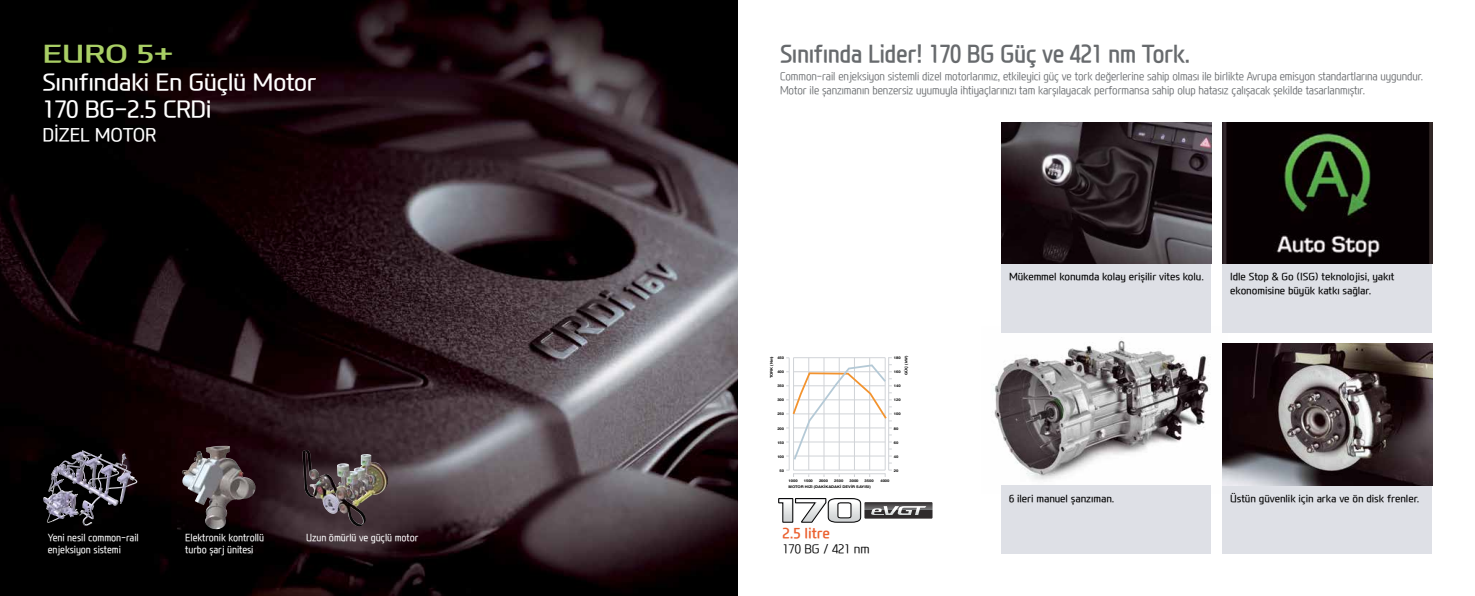
<style>
.page{position:relative;width:1475px;height:596px;background:#fff}
.page>*{position:absolute;margin:0;border:0;box-sizing:border-box;transform-origin:0 0}
.t1{font:700 24px "Modern H";letter-spacing:-.025em;color:#676a6d;scale:.9 1}
.t2{font:700 24px "Modern H";color:#a9cf65;scale:1.4 1}
.t3{font:500 23px/27.6px "Modern H";letter-spacing:-.025em;color:#fff;scale:1.04 1}
.t4{font:500 18px "Modern H";letter-spacing:-.01em;color:#fff}
.t5{font:700 14px "Modern H";letter-spacing:-.01em;color:#eb6130}
.t6{font:300 12px "Modern H";letter-spacing:-.01em;color:#000}
.t7{font:300 11px/14px "Modern H";letter-spacing:-.01em;color:#676a6d;scale:.9 1}
.t8{font:500 10px/14px "Modern H";letter-spacing:-.01em;color:#000}
.t9{font:500 10px/12px "Modern H";letter-spacing:-.01em;color:#fff;scale:.9 1}
.t10{font:700 3.6px/5.8px "Helvetica";color:#000;scale:1.15 1}
</style>
<div class="page">
<svg style="left:778px;top:498px;width:154px;height:24px"></svg>
<img style="left:0;top:0;width:737px;height:595px">
<img style="left:43px;top:450px;width:39px;height:72px">
<img style="left:182px;top:445px;width:45px;height:84px">
<img style="left:302px;top:449px;width:86px;height:77px">
<img style="left:993px;top:326px;width:234px;height:167px">
<div style="left:1222px;top:343px;width:209px;height:210px;background:#dee0e6"></div>
<div style="left:1001px;top:485px;width:209px;height:68px;background:#dee0e6"></div>
<div style="left:1001px;top:122px;width:209px;height:210px;background:#dee0e6"></div>
<div style="left:1222px;top:122px;width:209px;height:210px;background:#dee0e6"></div>
<img style="left:1222px;top:343px;width:209px;height:142px">
<img style="left:1001px;top:122px;width:209px;height:142px">
<img style="left:1222px;top:122px;width:209px;height:142px">
<hr style="left:869px;top:357px;width:1px;height:113px;background:#d0d3d7">
<hr style="left:884px;top:357px;width:1px;height:113px;background:#d0d3d7">
<hr style="left:793px;top:357px;width:1px;height:113px;background:#d0d3d7">
<hr style="left:808px;top:357px;width:1px;height:113px;background:#d0d3d7">
<hr style="left:839px;top:357px;width:1px;height:113px;background:#d0d3d7">
<hr style="left:823px;top:357px;width:1px;height:113px;background:#d0d3d7">
<hr style="left:854px;top:357px;width:1px;height:113px;background:#d0d3d7">
<hr style="left:793px;top:469px;width:92px;height:1px;background:#d0d3d7">
<hr style="left:793px;top:473px;width:92px;height:1px;background:#d0d3d7">
<hr style="left:888px;top:357px;width:1px;height:113px;background:#d0d3d7">
<svg style="left:884px;top:469px;width:7px;height:7px"></svg>
<hr style="left:788px;top:357px;width:1px;height:113px;background:#d0d3d7">
<svg style="left:786px;top:357px;width:105px;height:106px"></svg>
<h1 class="t2" style="left:43px;top:37px;width:95px">EURO 5+</h1>
<h2 class="t3" style="left:43px;top:68px;width:265px">Sınıfındaki En Güçlü Motor<br>170 BG-2.5 CRDi</h2>
<h3 class="t4" style="left:43px;top:122px;width:115px">DİZEL MOTOR</h3>
<p class="t9" style="left:48px;top:531px;width:103px">Yeni nesil common-rail enjeksiyon sistemi</p>
<p class="t9" style="left:185px;top:531px;width:89px">Elektronik kontrollü turbo şarj ünitesi</p>
<p class="t9" style="left:306px;top:531px;width:126px">Uzun ömürlü ve güçlü motor</p>
<h1 class="t1" style="left:780px;top:37px;width:457px">Sınıfında Lider! 170 BG Güç ve 421 nm Tork.</h1>
<p class="t7" style="left:780px;top:69px;width:716px">Common-rail enjeksiyon sistemli dizel motorlarımız, etkileyici güç ve tork değerlerine sahip olması ile birlikte Avrupa emisyon standartlarına uygundur.<br>Motor ile şanzımanın benzersiz uyumuyla ihtiyaçlarınızı tam karşılayacak performansa sahip olup hatasız çalışacak şekilde tasarlanmıştır.</p>
<p class="t10" style="left:768px;top:378px;width:21px;rotate:-90deg">TORK (Nm)</p>
<p class="t10" style="left:777px;top:355px;width:7px">450</p>
<p class="t10" style="left:777px;top:369px;width:7px">400</p>
<p class="t10" style="left:777px;top:383px;width:7px">350</p>
<p class="t10" style="left:777px;top:397px;width:7px">300</p>
<p class="t10" style="left:777px;top:411px;width:7px">250</p>
<p class="t10" style="left:777px;top:425px;width:7px">200</p>
<p class="t10" style="left:777px;top:439px;width:7px">150</p>
<p class="t10" style="left:777px;top:453px;width:7px">100</p>
<p class="t10" style="left:779px;top:467px;width:5px">50</p>
<p class="t10" style="left:903px;top:375px;width:18px;rotate:-90deg">GÜÇ (kW)</p>
<p class="t10" style="left:893px;top:355px;width:7px">180</p>
<p class="t10" style="left:893px;top:369px;width:7px">160</p>
<p class="t10" style="left:893px;top:383px;width:7px">140</p>
<p class="t10" style="left:893px;top:397px;width:7px">120</p>
<p class="t10" style="left:893px;top:411px;width:7px">100</p>
<p class="t10" style="left:893px;top:425px;width:5px">80</p>
<p class="t10" style="left:893px;top:439px;width:5px">60</p>
<p class="t10" style="left:893px;top:453px;width:5px">40</p>
<p class="t10" style="left:893px;top:467px;width:5px">20</p>
<p class="t10" style="left:788px;top:477px;width:9px">1000</p>
<p class="t10" style="left:803px;top:477px;width:9px">1500</p>
<p class="t10" style="left:818px;top:477px;width:9px">2000</p>
<p class="t10" style="left:788px;top:477px;width:73px;text-indent:46px">2500<br>MOTOR HIZI (DAKİKADAKİ DEVİR SAYISI)</p>
<p class="t10" style="left:849px;top:478px;width:9px">3000</p>
<p class="t10" style="left:864px;top:478px;width:9px">3500</p>
<p class="t10" style="left:880px;top:478px;width:9px">4000</p>
<p class="t5" style="left:782px;top:523px;width:49px">2.5 litre</p>
<p class="t6" style="left:782px;top:541px;width:89px">170 BG / 421 nm</p>
<p class="t8" style="left:1008px;top:270px;width:196px">Mükemmel konumda kolay erişilir vites kolu.</p>
<p class="t8" style="left:1229px;top:270px;width:165px">Idle Stop &amp; Go (ISG) teknolojisi, yakıt ekonomisine büyük katkı sağlar.</p>
<p class="t8" style="left:1008px;top:491px;width:107px">6 ileri manuel şanzıman.</p>
<p class="t8" style="left:1229px;top:491px;width:191px">Üstün güvenlik için arka ve ön disk frenler.</p>
</div>
